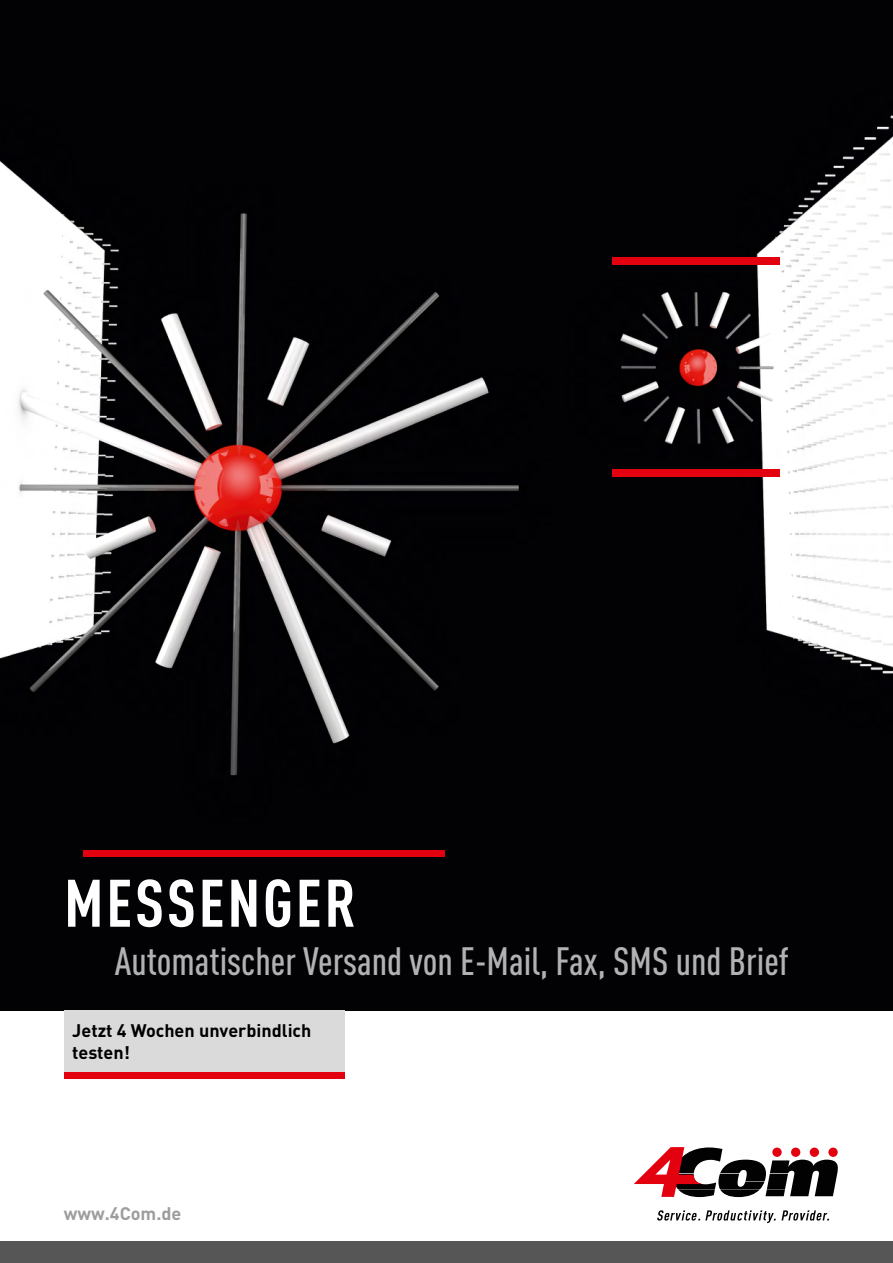
<style>
.page{position:relative;width:893px;height:1263px;background:#fff}
.page>*{position:absolute;margin:0;border:0;box-sizing:border-box;transform-origin:0 0}
.HEADLINE{font:700 condensed 66px "DINOT";letter-spacing:.04em;color:#fff}
.SUB-HEADLINE{font:500 condensed 39px "DINOT";color:#b1b2b3}
.INFOBOX_TITELSEITE{font:700 18px/22.5px "DINOT";color:#000}
.INTERNETADRESSE{font:700 18px "DINOT";color:#9c9d9d}
</style>
<div class="page">
<div style="left:0;top:1242px;width:893px;height:21px;background:#565656"></div>
<img style="left:0;top:0;width:893px;height:1010px">
<div style="left:83px;top:850px;width:361px;height:7px;background:#e3000f"></div>
<div style="left:64px;top:1010px;width:280px;height:62px;background:#dadada"></div>
<div style="left:64px;top:1072px;width:280px;height:7px;background:#e3000f"></div>
<svg style="left:657px;top:1210px;width:172px;height:13px"></svg>
<svg style="left:634px;top:1147px;width:204px;height:50px"></svg>
<div style="left:612px;top:469px;width:168px;height:7px;background:#e3000f"></div>
<div style="left:612px;top:258px;width:168px;height:7px;background:#e3000f"></div>
<p class="HEADLINE" style="left:64px;top:863px;width:293px">MESSENGER</p>
<p class="SUB-HEADLINE" style="left:115px;top:938px;width:675px">Automatischer Versand von E-Mail, Fax, SMS und Brief</p>
<p class="INFOBOX_TITELSEITE" style="left:72px;top:1018px;width:241px">Jetzt 4 Wochen unverbindlich testen!</p>
<p class="INTERNETADRESSE" style="left:64px;top:1202px;width:119px">www.4Com.de</p>
</div>
